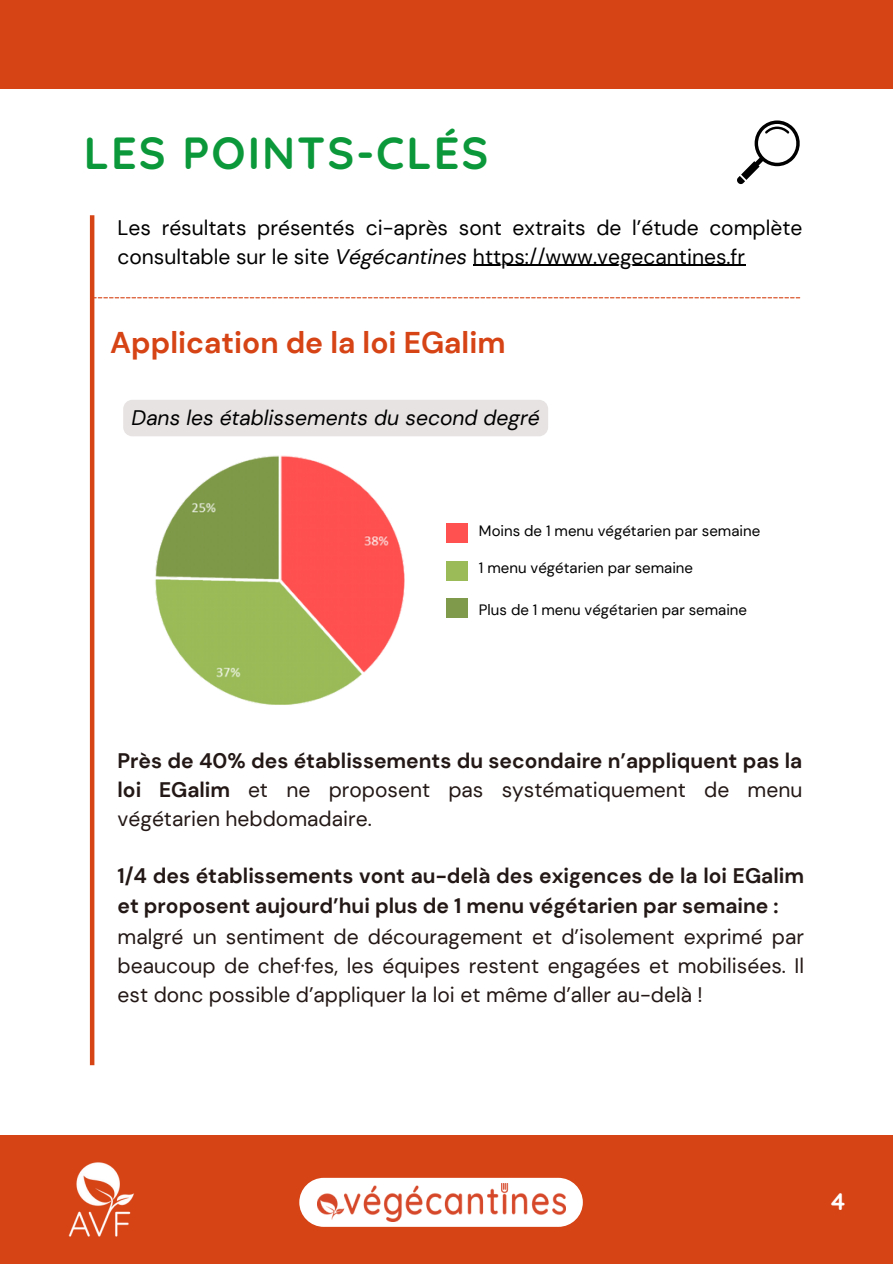
<style>
.page{position:relative;width:893px;height:1264px;background:#fff}
.page>*{position:absolute;margin:0;border:0;box-sizing:border-box;transform-origin:0 0}
.t1{font:700 45px "Quicksand";letter-spacing:.045em;color:#0b983a}
.t2{font:700 30px "DM Sans";color:#d64315}
.t3{font:700 24px "Quicksand";color:#fff}
.t4{font:700 21px/29.2px "DM Sans";color:#231815;text-align:justify}
.t5{font:21px/29.2px "DM Sans";color:#231815;text-align:justify}
.t6{font:21px/29.2px "DM Sans";color:#000}
.t7{font:italic 21px "DM Sans";color:#000}
.t8{font:15px "DM Sans";color:#000}
.s1{font-style:italic}
.s2{font-weight:400}
</style>
<div class="page">
<svg style="left:94px;top:297px;width:706px;height:1px"></svg>
<hr style="left:90px;top:215px;width:4px;height:850px;background:#d64315">
<img style="left:155px;top:455px;width:250px;height:250px">
<div style="left:446px;top:523px;width:22px;height:20px;background:#ff5150"></div>
<div style="left:446px;top:561px;width:22px;height:19px;background:#9bbb58"></div>
<div style="left:446px;top:598px;width:22px;height:20px;background:#7f9a4a"></div>
<svg style="left:737px;top:120px;width:63px;height:64px"></svg>
<hr style="left:473px;top:265px;width:272px;height:1px;background:#000">
<div style="left:123px;top:400px;width:425px;height:36px;background:#e8e3e3;border-radius:9px"></div>
<div style="left:0;top:1135px;width:892px;height:128px;background:#d64315"></div>
<div style="left:299px;top:1177px;width:283px;height:49px;background:#fff;border-radius:25px"></div>
<img style="left:318px;top:1183px;width:247px;height:38px">
<img style="left:68px;top:1162px;width:66px;height:75px">
<div style="left:0;top:0;width:892px;height:89px;background:#d64315"></div>
<p class="t1" style="left:84px;top:124px;width:406px">LES POINTS-CLÉS</p>
<p class="t6" style="left:117px;top:213px;width:686px">Les résultats présentés ci-après sont extraits de l’étude complète consultable sur le site <span class="s1">Végécantines</span> https://www.vegecantines.fr</p>
<h1 class="t2" style="left:110px;top:323px;width:396px">Application de la loi EGalim</h1>
<p class="t7" style="left:132px;top:404px;width:409px">Dans les établissements du second degré</p>
<p class="t8" style="left:479px;top:521px;width:283px">Moins de 1 menu végétarien par semaine</p>
<p class="t8" style="left:479px;top:558px;width:215px">1 menu végétarien par semaine</p>
<p class="t8" style="left:479px;top:600px;width:269px">Plus de 1 menu végétarien par semaine</p>
<p class="t4" style="left:117px;top:745px;width:686px">Près de 40% des établissements du secondaire n’appliquent pas la loi EGalim <span class="s2">et ne proposent pas systématiquement de menu végétarien hebdomadaire.</span></p>
<h4 class="t4" style="left:117px;top:861px;width:688px">1/4 des établissements vont au-delà des exigences de la loi EGalim et proposent aujourd’hui plus de 1 menu végétarien par semaine :</h4>
<p class="t5" style="left:117px;top:922px;width:688px">malgré un sentiment de découragement et d’isolement exprimé par beaucoup de chef·fes, les équipes restent engagées et mobilisées. Il est donc possible d’appliquer la loi et même d’aller au-delà !</p>
<p class="t3" style="left:831px;top:1185px;width:16px">4</p>
</div>
